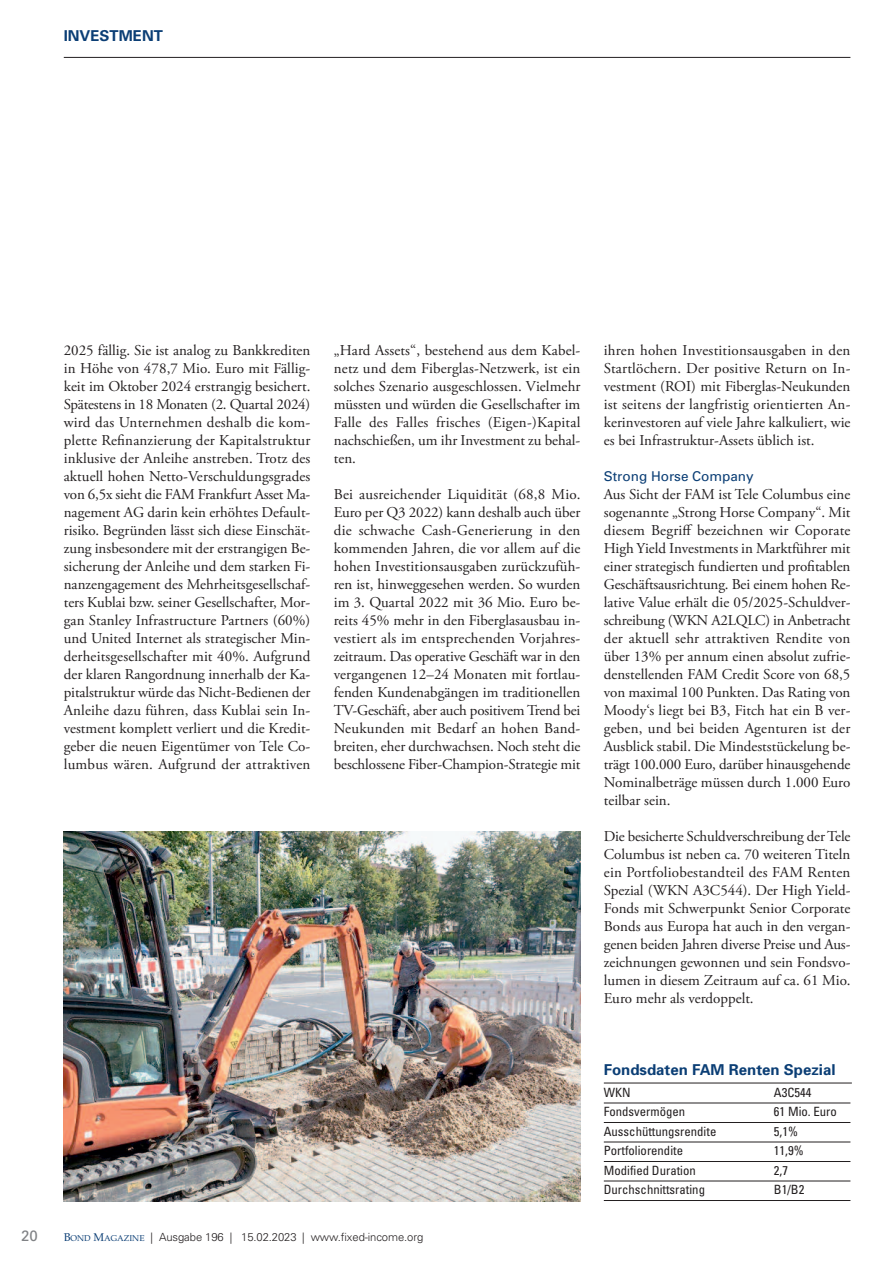
<style>
.page{position:relative;width:893px;height:1263px;background:#fff}
.page>*{position:absolute;margin:0;border:0;box-sizing:border-box;transform-origin:0 0}
.t1{font:15px/18px "Adobe Garamond Pro";color:#231f20;text-align:justify}
.t2{font:700 15px "Univers";color:#0b3e75}
.t3{font:15px "Univers";color:#808285}
.t4{font:13.5px "Univers";color:#0b3e75}
.t5{font:condensed 12.75px "Univers";color:#231f20}
.t6{font:300 11.25px "Univers";letter-spacing:-.01em;color:#231f20}
.s1{font-family:"Book Antiqua";font-weight:400;color:#0b3e75}
.s2{font-family:"Book Antiqua";font-weight:400;font-size:8.4px;color:#0b3e75}
</style>
<div class="page">
<hr style="left:64px;top:57px;width:786px;height:1px;background:#231f20">
<hr style="left:604px;top:1102px;width:246px;height:1px;background:#231f20">
<hr style="left:604px;top:1122px;width:246px;height:1px;background:#231f20">
<hr style="left:604px;top:1141px;width:246px;height:1px;background:#231f20">
<hr style="left:604px;top:1161px;width:246px;height:1px;background:#231f20">
<hr style="left:604px;top:1180px;width:246px;height:1px;background:#231f20">
<hr style="left:604px;top:1200px;width:246px;height:1px;background:#231f20">
<hr style="left:604px;top:1083px;width:248px;height:1px;background:#231f20">
<img style="left:64px;top:831px;width:516px;height:370px">
<p class="t2" style="left:64px;top:30px;width:101px">INVESTMENT</p>
<p class="t1" style="left:64px;top:343px;width:248px">2025 fällig. Sie ist analog zu Bankkrediten in Höhe von 478,7 Mio. Euro mit Fällig&shy;keit im Oktober 2024 erstrangig besichert.<br>Spätestens in 18 Monaten (2. Quartal 2024) wird das Unternehmen deshalb die kom&shy;plette Refinanzierung der Kapitalstruktur inklusive der Anleihe anstreben. Trotz des aktuell hohen Netto-Verschuldungsgrades von 6,5x sieht die FAM Frankfurt Asset Ma&shy;nagement AG darin kein erhöhtes Default&shy;risiko. Begründen lässt sich diese Einschät&shy;zung insbesondere mit der erstrangigen Be&shy;sicherung der Anleihe und dem starken Fi&shy;nanzengagement des Mehrheitsgesellschaf&shy;ters Kublai bzw. seiner Gesellschafter, Mor&shy;gan Stanley Infrastructure Partners (60%) und United Internet als strategischer Min&shy;derheitsgesellschafter mit 40%. Aufgrund der klaren Rangordnung innerhalb der Ka&shy;pitalstruktur würde das Nicht-Bedienen der Anleihe dazu führen, dass Kublai sein In&shy;vestment komplett verliert und die Kredit&shy;geber die neuen Eigentümer von Tele Co&shy;lumbus wären. Aufgrund der attraktiven</p>
<p class="t1" style="left:334px;top:343px;width:248px">„Hard Assets“, bestehend aus dem Kabel&shy;netz und dem Fiberglas-Netzwerk, ist ein solches Szenario ausgeschlossen. Vielmehr müssten und würden die Gesellschafter im Falle des Falles frisches (Eigen-)Kapital nachschießen, um ihr Investment zu behal&shy;ten.</p>
<p class="t1" style="left:334px;top:487px;width:248px">Bei ausreichender Liquidität (68,8 Mio.<br>Euro per Q3 2022) kann deshalb auch über die schwache Cash-Generierung in den kommenden Jahren, die vor allem auf die hohen Investitionsausgaben zurückzufüh&shy;ren ist, hinweggesehen werden. So wurden im 3. Quartal 2022 mit 36 Mio. Euro be&shy;reits 45% mehr in den Fiberglasausbau in&shy;vestiert als im entsprechenden Vorjahres&shy;zeitraum. Das operative Geschäft war in den vergangenen 12–24 Monaten mit fortlau&shy;fenden Kundenabgängen im traditionellen TV-Geschäft, aber auch positivem Trend bei Neukunden mit Bedarf an hohen Band&shy;breiten, eher durchwachsen. Noch steht die beschlossene Fiber-Champion-Strategie mit</p>
<p class="t3" style="left:21px;top:1230px;width:18px">20</p>
<p class="t6" style="left:64px;top:1233px;width:361px"><span class="s1">B</span><span class="s2">OND</span> <span class="s1">M</span><span class="s2">AGAZINE</span> | Ausgabe 196 | 15.02.2023 | www.fixed-income.org</p>
<p class="t1" style="left:604px;top:343px;width:248px">ihren hohen Investitionsausgaben in den Startlöchern. Der positive Return on In&shy;vestment (ROI) mit Fiberglas-Neukunden ist seitens der langfristig orientierten An&shy;kerinvestoren auf viele Jahre kalkuliert, wie es bei Infrastruktur-Assets üblich ist.</p>
<p class="t4" style="left:604px;top:471px;width:151px">Strong Horse Company</p>
<p class="t1" style="left:604px;top:487px;width:248px">Aus Sicht der FAM ist Tele Columbus eine sogenannte „Strong Horse Company“. Mit diesem Begriff bezeichnen wir Coporate High Yield Investments in Marktführer mit einer strategisch fundierten und profitablen Geschäftsausrichtung. Bei einem hohen Re&shy;lative Value erhält die 05/2025-Schuldver&shy;schreibung (WKN A2LQLC) in Anbetracht der aktuell sehr attraktiven Rendite von über 13% per annum einen absolut zufrie&shy;denstellenden FAM Credit Score von 68,5 von maximal 100 Punkten. Das Rating von Moody‘s liegt bei B3, Fitch hat ein B ver&shy;geben, und bei beiden Agenturen ist der Ausblick stabil. Die Mindeststückelung be&shy;trägt 100.000 Euro, darüber hinausgehende Nominalbeträge müssen durch 1.000 Euro teilbar sein.</p>
<p class="t1" style="left:604px;top:829px;width:248px">Die besicherte Schuldverschreibung der Tele Columbus ist neben ca. 70 weiteren Titeln ein Portfoliobestandteil des FAM Renten Spezial (WKN A3C544). Der High Yield-Fonds mit Schwerpunkt Senior Corporate Bonds aus Europa hat auch in den vergan&shy;genen beiden Jahren diverse Preise und Aus&shy;zeichnungen gewonnen und sein Fondsvo&shy;lumen in diesem Zeitraum auf ca. 61 Mio.<br>Euro mehr als verdoppelt.</p>
<p class="t2" style="left:604px;top:1064px;width:233px">Fondsdaten FAM Renten Spezial</p>
<p class="t5" style="left:604px;top:1087px;width:28px">WKN</p>
<p class="t5" style="left:774px;top:1087px;width:39px">A3C544</p>
<p class="t5" style="left:604px;top:1107px;width:83px">Fondsvermögen</p>
<p class="t5" style="left:774px;top:1107px;width:64px">61 Mio. Euro</p>
<p class="t5" style="left:604px;top:1126px;width:114px">Ausschüttungsrendite</p>
<p class="t5" style="left:774px;top:1126px;width:26px">5,1%</p>
<p class="t5" style="left:604px;top:1146px;width:81px">Portfoliorendite</p>
<p class="t5" style="left:774px;top:1146px;width:31px">11,9%</p>
<p class="t5" style="left:604px;top:1165px;width:94px">Modified Duration</p>
<p class="t5" style="left:774px;top:1165px;width:16px">2,7</p>
<p class="t5" style="left:604px;top:1185px;width:103px">Durchschnittsrating</p>
<p class="t5" style="left:774px;top:1185px;width:32px">B1/B2</p>
</div>
